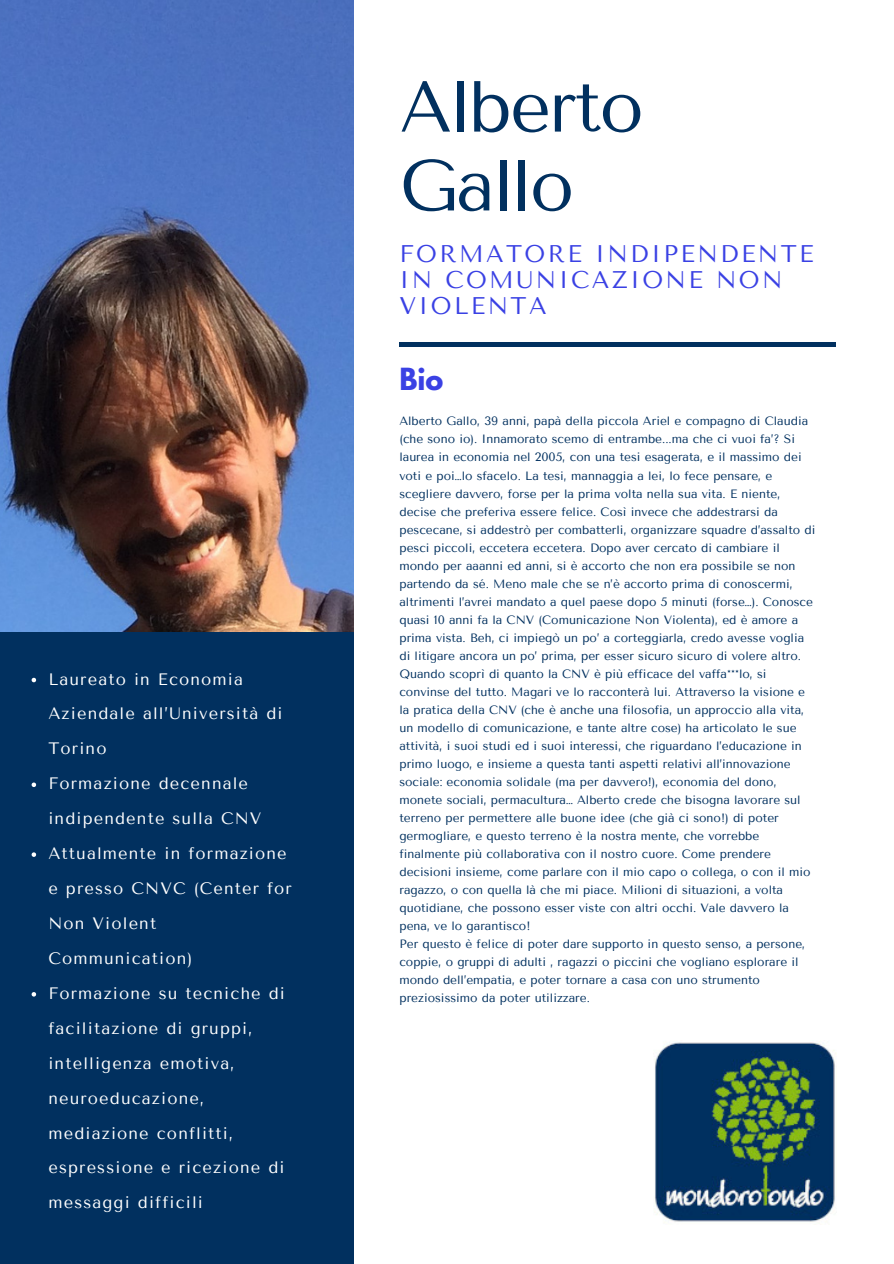
<style>
.page{position:relative;width:894px;height:1264px;background:#fff}
.page>*{position:absolute;margin:0;border:0;box-sizing:border-box;transform-origin:0 0}
.t1{font:72px/78.8px "Tenor Sans";letter-spacing:-.03em;color:#01305f}
.t2{font:700 27px "League Spartan";color:#3a41e4}
.t3{font:24px/26px "Tenor Sans";letter-spacing:.1em;color:#3a41e4}
.t4{font:16.5px/35px "Tenor Sans";letter-spacing:.07em;color:#fff}
.t5{font:12px/18px "Tenor Sans";color:#01305f}
</style>
<div class="page">
<div style="left:0;top:439px;width:353px;height:824px;background:#01305f"></div>
<div style="left:399px;top:342px;width:436px;height:5px;background:#01305f"></div>
<img style="left:655px;top:1042px;width:181px;height:180px">
<img style="left:0;top:0;width:354px;height:632px">
<svg style="left:32px;top:677px;width:4px;height:5px"></svg>
<svg style="left:32px;top:782px;width:4px;height:5px"></svg>
<svg style="left:32px;top:852px;width:4px;height:4px"></svg>
<svg style="left:32px;top:992px;width:4px;height:4px"></svg>
<p class="t4" style="left:48px;top:661px;width:235px">Laureato in Economia<br>Aziendale all’Università di<br>Torino</p>
<p class="t4" style="left:48px;top:766px;width:214px">Formazione decennale indipendente sulla CNV</p>
<p class="t4" style="left:48px;top:836px;width:245px">Attualmente in formazione e presso CNVC (Center for<br>Non Violent<br>Communication)</p>
<p class="t4" style="left:48px;top:975px;width:238px">Formazione su tecniche di facilitazione di gruppi, intelligenza emotiva, neuroeducazione, mediazione conflitti, espressione e ricezione di messaggi difficili</p>
<p class="t1" style="left:399px;top:68px;width:246px">Alberto<br>Gallo</p>
<p class="t3" style="left:399px;top:241px;width:415px">FORMATORE INDIPENDENTE<br>IN COMUNICAZIONE NON<br>VIOLENTA</p>
<p class="t2" style="left:399px;top:365px;width:46px">Bio</p>
<p class="t5" style="left:399px;top:412px;width:417px">Alberto Gallo, 39 anni, papà della piccola Ariel e compagno di Claudia (che sono io). Innamorato scemo di entrambe...ma che ci vuoi fa’? Si laurea in economia nel 2005, con una tesi esagerata, e il massimo dei voti e poi…lo sfacelo. La tesi, mannaggia a lei, lo fece pensare, e scegliere davvero, forse per la prima volta nella sua vita. E niente, decise che preferiva essere felice. Così invece che addestrarsi da pescecane, si addestrò per combatterli, organizzare squadre d’assalto di pesci piccoli, eccetera eccetera. Dopo aver cercato di cambiare il mondo per aaanni ed anni, si è accorto che non era possibile se non partendo da sé. Meno male che se n’è accorto prima di conoscermi, altrimenti l’avrei mandato a quel paese dopo 5 minuti (forse…). Conosce quasi 10 anni fa la CNV (Comunicazione Non Violenta), ed è amore a prima vista. Beh, ci impiegò un po’ a corteggiarla, credo avesse voglia di litigare ancora un po’ prima, per esser sicuro sicuro di volere altro.<br>Quando scoprì di quanto la CNV è più efficace del vaffa***lo, si convinse del tutto. Magari ve lo racconterà lui. Attraverso la visione e la pratica della CNV (che è anche una filosofia, un approccio alla vita, un modello di comunicazione, e tante altre cose) ha articolato le sue attività, i suoi studi ed i suoi interessi, che riguardano l’educazione in primo luogo, e insieme a questa tanti aspetti relativi all’innovazione sociale: economia solidale (ma per davvero!), economia del dono, monete sociali, permacultura… Alberto crede che bisogna lavorare sul terreno per permettere alle buone idee (che già ci sono!) di poter germogliare, e questo terreno è la nostra mente, che vorrebbe finalmente più collaborativa con il nostro cuore. Come prendere decisioni insieme, come parlare con il mio capo o collega, o con il mio ragazzo, o con quella là che mi piace. Milioni di situazioni, a volta quotidiane, che possono esser viste con altri occhi. Vale davvero la pena, ve lo garantisco!</p>
<p class="t5" style="left:399px;top:935px;width:407px">Per questo è felice di poter dare supporto in questo senso, a persone, coppie, o gruppi di adulti , ragazzi o piccini che vogliano esplorare il mondo dell’empatia, e poter tornare a casa con uno strumento preziosissimo da poter utilizzare.</p>
</div>
